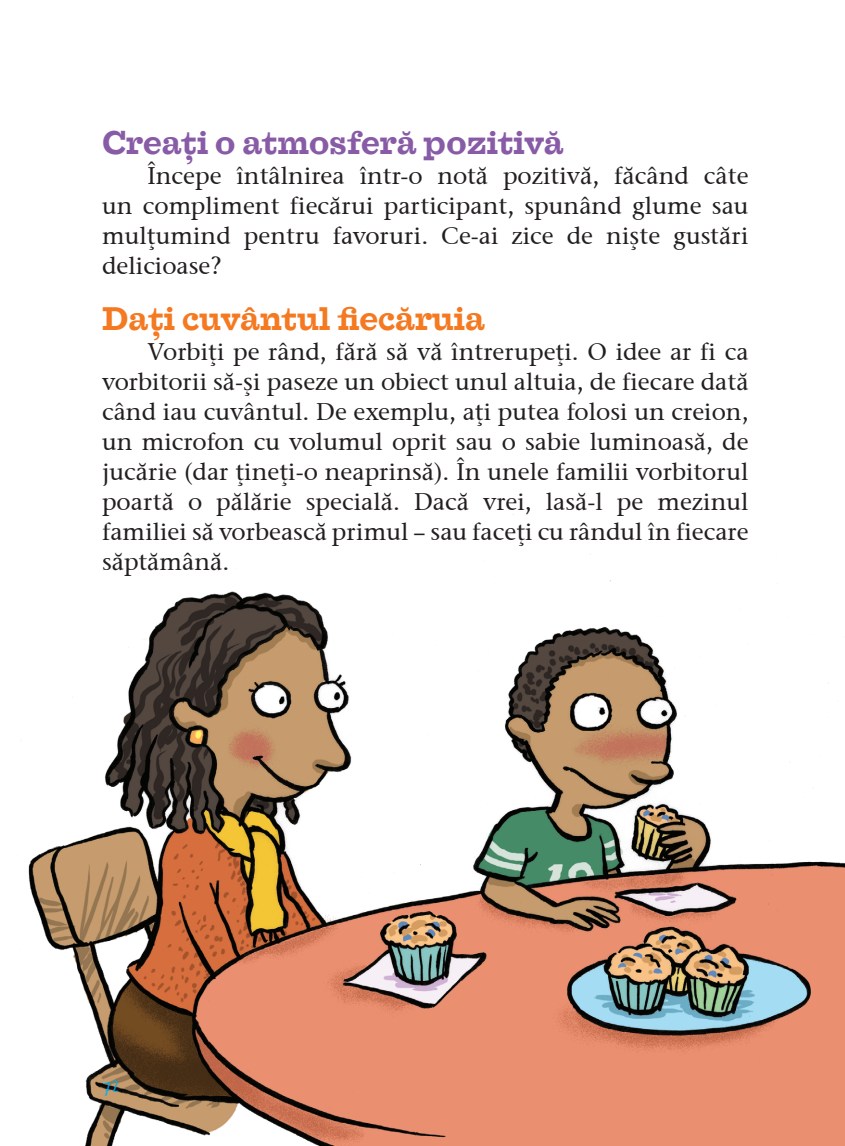
<style>
.page{position:relative;width:845px;height:1146px;background:#fff}
.page>*{position:absolute;margin:0;border:0;box-sizing:border-box;transform-origin:0 0}
.t1{font:700 32px "Farao";color:#885ba6}
.t2{font:700 32px "Farao";color:#f47921}
.t3{font:28px "Cof Fe Eda Nce";color:#00aeef}
.t4{font:24px/30px "Stone Serif ITCTT Medium";color:#231f20;text-align:justify}
</style>
<div class="page">
<img style="left:28px;top:514px;width:817px;height:631px">
<h1 class="t1" style="left:102px;top:125px;width:463px">Creați o atmosferă pozitivă</h1>
<p class="t4" style="left:102px;top:160px;width:648px;text-indent:45px">Începe întâlnirea într-o notă pozitivă, făcând câte un compliment fiecărui participant, spunând glume sau mulţumind pentru favoruri. Ce-ai zice de nişte gustări delicioase?</p>
<h1 class="t2" style="left:102px;top:301px;width:384px">Dați cuvântul fiecăruia</h1>
<p class="t4" style="left:102px;top:336px;width:648px;text-indent:45px">Vorbiţi pe rând, fără să vă întrerupeţi. O idee ar fi ca vorbitorii să-și paseze un obiect unul altuia, de fiecare dată când iau cuvântul. De exemplu, aţi putea folosi un creion, un microfon cu volumul oprit sau o sabie luminoasă, de jucărie (dar ţineţi-o neaprinsă). În unele familii vorbitorul poartă o pălărie specială. Dacă vrei, lasă-l pe mezinul familiei să vorbească primul – sau faceți cu rândul în fiecare săptămână.</p>
<p class="t3" style="left:102px;top:1070px;width:19px">72</p>
</div>
